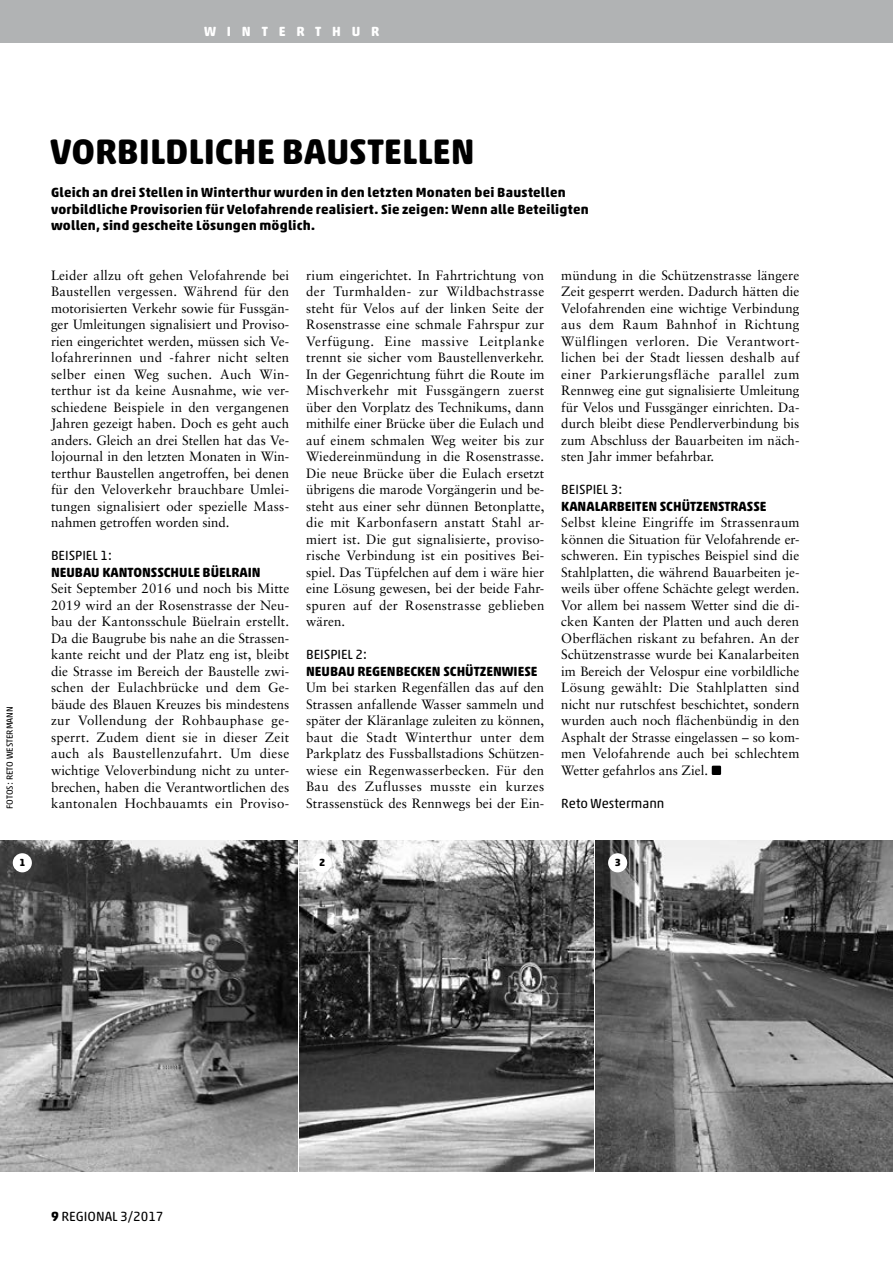
<style>
.page{position:relative;width:893px;height:1263px;background:#fff}
.page>*{position:absolute;margin:0;border:0;box-sizing:border-box;transform-origin:0 0}
.t1{font:700 36px "Akko Rounded Pro";color:#000}
.t2{font:13.5px/16.5px "Sabon";letter-spacing:.005em;color:#000;text-align:justify}
.t3{font:700 13.5px/16.5px "Akko Rounded Pro";letter-spacing:.015em;color:#000}
.t4{font:13.5px "Akko Rounded Pro";color:#000}
.t5{font:700 13.5px "Akko Rounded Pro";letter-spacing:.8em;color:#fff}
.t6{font:700 10.5px "Akko Rounded Pro";color:#000}
.t7{font:9px "Akko Rounded Pro";color:#000}
.s1{font-weight:700}
</style>
<div class="page">
<div style="left:0;top:0;width:893px;height:43px;background:#b1b3b4"></div>
<div style="left:712px;top:766px;width:9px;height:9px;background:#000"></div>
<img style="left:0;top:840px;width:298px;height:331px">
<img style="left:300px;top:840px;width:293px;height:331px">
<img style="left:595px;top:840px;width:298px;height:331px">
<div style="left:13px;top:853px;width:19px;height:19px;background:#fff;border-radius:50%"></div>
<div style="left:313px;top:853px;width:19px;height:19px;background:#fff;border-radius:50%"></div>
<div style="left:608px;top:853px;width:19px;height:19px;background:#fff;border-radius:50%"></div>
<p class="t5" style="left:204px;top:23px;width:202px">REGIONALTEIL</p>
<p class="t5" style="left:204px;top:23px;width:177px">WINTERTHUR</p>
<p class="t7" style="left:4px;top:809px;width:104px;rotate:-90deg">FOTOS: RETO WESTERMANN</p>
<h1 class="t1" style="left:50px;top:130px;width:426px">VORBILDLICHE BAUSTELLEN</h1>
<p class="t3" style="left:51px;top:184px;width:539px">Gleich an drei Stellen in Winterthur wurden in den letzten Monaten bei Baustellen vorbildliche Provisorien für Velofahrende realisiert. Sie zeigen: Wenn alle Beteiligten wollen, sind gescheite Lösungen möglich.</p>
<p class="t2" style="left:306px;top:267px;width:240px">rium eingerichtet. In Fahrtrichtung von der Turmhalden- zur Wildbachstrasse steht für Velos auf der linken Seite der Rosenstrasse eine schmale Fahrspur zur Verfügung. Eine massive Leitplanke trennt sie sicher vom Baustellenverkehr.<br>In der Gegenrichtung führt die Route im Mischverkehr mit Fussgängern zuerst über den Vorplatz des Technikums, dann mithilfe einer Brücke über die Eulach und auf einem schmalen Weg weiter bis zur Wiedereinmündung in die Rosenstrasse.<br>Die neue Brücke über die Eulach ersetzt übrigens die marode Vorgängerin und be&shy;steht aus einer sehr dünnen Betonplatte, die mit Karbonfasern anstatt Stahl ar&shy;miert ist. Die gut signalisierte, proviso&shy;rische Verbindung ist ein positives Bei&shy;spiel. Das Tüpfelchen auf dem i wäre hier eine Lösung gewesen, bei der beide Fahr&shy;spuren auf der Rosenstrasse geblieben wären.</p>
<p class="t4" style="left:306px;top:647px;width:63px">BEISPIEL 2:</p>
<p class="t3" style="left:306px;top:663px;width:233px">NEUBAU REGENBECKEN SCHÜTZENWIESE</p>
<p class="t2" style="left:306px;top:679px;width:240px">Um bei starken Regenfällen das auf den Strassen anfallende Wasser sammeln und später der Kläranlage zuleiten zu können, baut die Stadt Winterthur unter dem Parkplatz des Fussballstadions Schützen&shy;wiese ein Regenwasserbecken. Für den Bau des Zuflusses musste ein kurzes Strassenstück des Rennwegs bei der Ein-</p>
<p class="t2" style="left:51px;top:267px;width:240px">Leider allzu oft gehen Velofahrende bei Baustellen vergessen. Während für den motorisierten Verkehr sowie für Fussgän&shy;ger Umleitungen signalisiert und Proviso&shy;rien eingerichtet werden, müssen sich Ve&shy;lofahrerinnen und -fahrer nicht selten selber einen Weg suchen. Auch Win&shy;terthur ist da keine Ausnahme, wie ver&shy;schiedene Beispiele in den vergangenen Jahren gezeigt haben. Doch es geht auch anders. Gleich an drei Stellen hat das Ve&shy;lojournal in den letzten Monaten in Win&shy;terthur Baustellen angetroffen, bei denen für den Veloverkehr brauchbare Umlei&shy;tungen signalisiert oder spezielle Mass&shy;nahmen getroffen worden sind.</p>
<p class="t4" style="left:51px;top:548px;width:63px">BEISPIEL 1:</p>
<p class="t3" style="left:51px;top:564px;width:211px">NEUBAU KANTONSSCHULE BÜELRAIN</p>
<p class="t2" style="left:51px;top:580px;width:240px">Seit September 2016 und noch bis Mitte 2019 wird an der Rosenstrasse der Neu&shy;bau der Kantonsschule Büelrain erstellt.<br>Da die Baugrube bis nahe an die Strassen&shy;kante reicht und der Platz eng ist, bleibt die Strasse im Bereich der Baustelle zwi&shy;schen der Eulachbrücke und dem Ge&shy;bäude des Blauen Kreuzes bis mindestens zur Vollendung der Rohbauphase ge&shy;sperrt. Zudem dient sie in dieser Zeit auch als Baustellenzufahrt. Um diese wichtige Veloverbindung nicht zu unter&shy;brechen, haben die Verantwortlichen des kantonalen Hochbauamts ein Proviso-</p>
<p class="t2" style="left:561px;top:267px;width:240px">mündung in die Schützenstrasse längere Zeit gesperrt werden. Dadurch hätten die Velofahrenden eine wichtige Verbindung aus dem Raum Bahnhof in Richtung Wülflingen verloren. Die Verantwort&shy;lichen bei der Stadt liessen deshalb auf einer Parkierungsfläche parallel zum Rennweg eine gut signalisierte Umleitung für Velos und Fussgänger einrichten. Da&shy;durch bleibt diese Pendlerverbindung bis zum Abschluss der Bauarbeiten im näch&shy;sten Jahr immer befahrbar.</p>
<p class="t4" style="left:561px;top:482px;width:63px">BEISPIEL 3:</p>
<p class="t3" style="left:561px;top:498px;width:207px">KANALARBEITEN SCHÜTZENSTRASSE</p>
<p class="t2" style="left:561px;top:514px;width:240px">Selbst kleine Eingriffe im Strassenraum können die Situation für Velofahrende er&shy;schweren. Ein typisches Beispiel sind die Stahlplatten, die während Bauarbeiten je&shy;weils über offene Schächte gelegt werden.<br>Vor allem bei nassem Wetter sind die di&shy;cken Kanten der Platten und auch deren Oberflächen riskant zu befahren. An der Schützenstrasse wurde bei Kanalarbeiten im Bereich der Velospur eine vorbildliche Lösung gewählt: Die Stahlplatten sind nicht nur rutschfest beschichtet, sondern wurden auch noch flächenbündig in den Asphalt der Strasse eingelassen – so kom&shy;men Velofahrende auch bei schlechtem Wetter gefahrlos ans Ziel.</p>
<p class="t4" style="left:561px;top:795px;width:105px">Reto Westermann</p>
<p class="t6" style="left:20px;top:856px;width:8px">1</p>
<p class="t6" style="left:319px;top:856px;width:8px">2</p>
<p class="t6" style="left:615px;top:856px;width:8px">3</p>
<p class="t4" style="left:51px;top:1208px;width:114px"><span class="s1">9</span> REGIONAL 3/2017</p>
</div>
